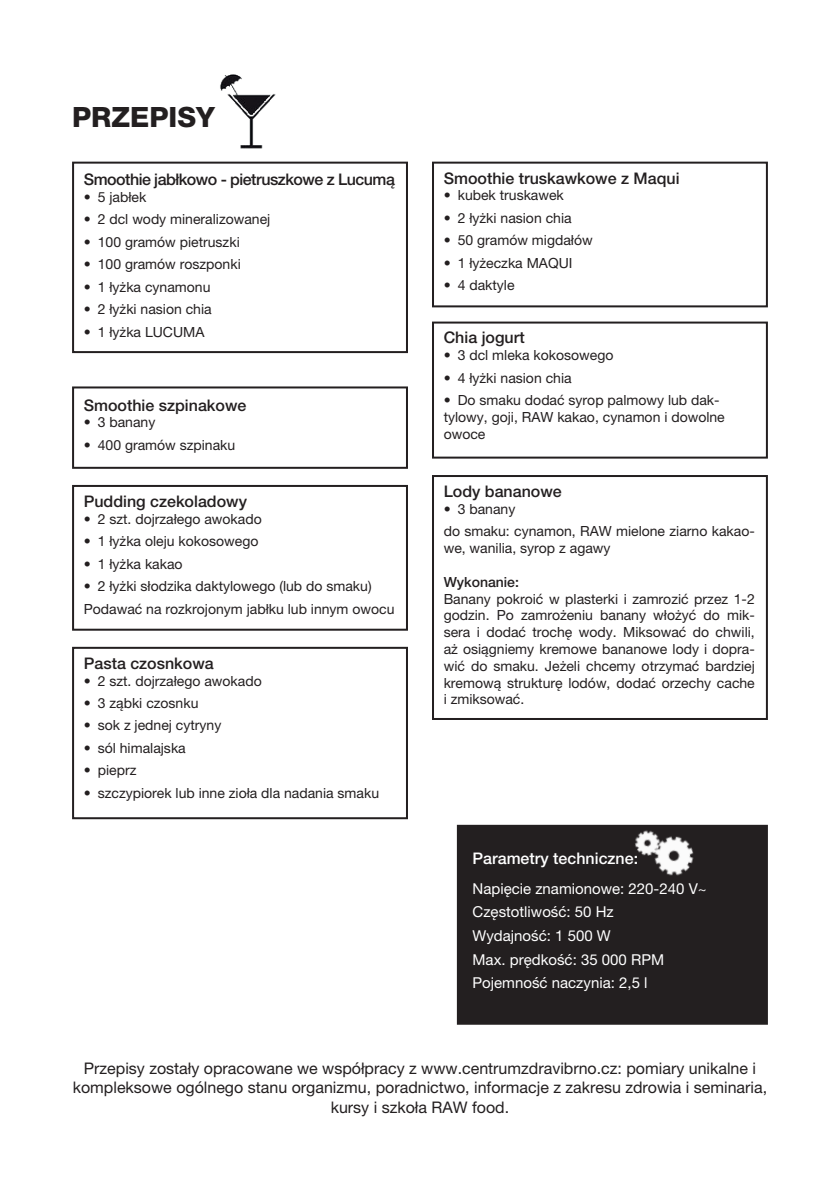
<style>
.page{position:relative;width:840px;height:1191px;background:#fff}
.page>*{position:absolute;margin:0;border:0;box-sizing:border-box;transform-origin:0 0}
.t1{font:800 28px "Helvetica Neue LT Pro";color:#231f20}
.t2{font:16px/19.2px "Helvetica Neue LT Pro";color:#231f20;text-align:center}
.t3{font:500 16px "Helvetica Neue LT Pro";color:#231f20}
.t4{font:500 16px "Helvetica Neue LT Pro";letter-spacing:-.03em;color:#231f20}
.t5{font:500 16px "Helvetica Neue LT Pro";color:#fff}
.t6{font:15px/23.6px "Helvetica Neue LT Pro";color:#fff}
.t7{font:14px/16.8px "Helvetica Neue LT Pro";color:#231f20}
.t8{font:500 14px "Helvetica Neue LT Pro";color:#231f20}
</style>
<div class="page">
<img style="left:220px;top:74px;width:56px;height:75px">
<div style="left:72px;top:162px;width:336px;height:191px;border:2px solid #231f20"></div>
<div style="left:432px;top:162px;width:335px;height:145px;border:2px solid #231f20"></div>
<div style="left:72px;top:386px;width:336px;height:83px;border:2px solid #231f20"></div>
<div style="left:72px;top:485px;width:336px;height:145px;border:2px solid #231f20"></div>
<div style="left:72px;top:647px;width:336px;height:172px;border:2px solid #231f20"></div>
<div style="left:432px;top:475px;width:335px;height:245px;border:2px solid #231f20"></div>
<div style="left:432px;top:321px;width:335px;height:137px;border:2px solid #231f20"></div>
<div style="left:457px;top:825px;width:309px;height:199px;background:#231f20"></div>
<div style="left:456px;top:825px;width:311px;height:199px;border:2px solid #231f20"></div>
<img style="left:614px;top:824px;width:105px;height:52px">
<h1 class="t1" style="left:72px;top:101px;width:144px">PRZEPISY</h1>
<p class="t4" style="left:84px;top:170px;width:312px">Smoothie jabłkowo - pietruszkowe z Lucumą</p>
<p class="t7" style="left:84px;top:188px;width:64px">• 5 jabłek</p>
<p class="t7" style="left:84px;top:211px;width:188px">• 2 dcl wody mineralizowanej</p>
<p class="t7" style="left:84px;top:233px;width:157px">• 100 gramów pietruszki</p>
<p class="t7" style="left:84px;top:255px;width:158px">• 100 gramów roszponki</p>
<p class="t7" style="left:84px;top:278px;width:128px">• 1 łyżka cynamonu</p>
<p class="t7" style="left:84px;top:300px;width:129px">• 2 łyżki nasion chia</p>
<p class="t7" style="left:84px;top:323px;width:122px">• 1 łyżka LUCUMA</p>
<p class="t3" style="left:84px;top:395px;width:164px">Smoothie szpinakowe</p>
<p class="t7" style="left:84px;top:414px;width:73px">• 3 banany</p>
<p class="t7" style="left:84px;top:436px;width:153px">• 400 gramów szpinaku</p>
<p class="t3" style="left:84px;top:491px;width:165px">Pudding czekoladowy</p>
<p class="t7" style="left:84px;top:510px;width:179px">• 2 szt. dojrzałego awokado</p>
<p class="t7" style="left:84px;top:532px;width:176px">• 1 łyżka oleju kokosowego</p>
<p class="t7" style="left:84px;top:555px;width:100px">• 1 łyżka kakao</p>
<p class="t7" style="left:84px;top:574px;width:312px;line-height:22.4px">• 2 łyżki słodzika daktylowego (lub do smaku)<br>Podawać na rozkrojonym jabłku lub innym owocu</p>
<p class="t3" style="left:84px;top:653px;width:131px">Pasta czosnkowa</p>
<p class="t7" style="left:84px;top:672px;width:179px">• 2 szt. dojrzałego awokado</p>
<p class="t7" style="left:84px;top:694px;width:116px">• 3 ząbki czosnku</p>
<p class="t7" style="left:84px;top:717px;width:139px">• sok z jednej cytryny</p>
<p class="t7" style="left:84px;top:739px;width:103px">• sól himalajska</p>
<p class="t7" style="left:84px;top:762px;width:54px">• pieprz</p>
<p class="t7" style="left:84px;top:784px;width:297px">• szczypiorek lub inne zioła dla nadania smaku</p>
<p class="t3" style="left:443px;top:168px;width:237px">Smoothie truskawkowe z Maqui</p>
<p class="t7" style="left:443px;top:187px;width:122px">• kubek truskawek</p>
<p class="t7" style="left:443px;top:209px;width:129px">• 2 łyżki nasion chia</p>
<p class="t7" style="left:443px;top:232px;width:150px">• 50 gramów migdałów</p>
<p class="t7" style="left:443px;top:254px;width:130px">• 1 łyżeczka MAQUI</p>
<p class="t7" style="left:443px;top:277px;width:72px">• 4 daktyle</p>
<p class="t3" style="left:443px;top:328px;width:82px">Chia jogurt</p>
<p class="t7" style="left:443px;top:347px;width:171px">• 3 dcl mleka kokosowego</p>
<p class="t7" style="left:443px;top:369px;width:129px">• 4 łyżki nasion chia</p>
<p class="t7" style="left:443px;top:391px;width:282px">• Do smaku dodać syrop palmowy lub dak&shy;tylowy, goji, RAW kakao, cynamon i dowolne owoce</p>
<p class="t3" style="left:443px;top:481px;width:119px">Lody bananowe</p>
<p class="t7" style="left:443px;top:497px;width:312px;line-height:22.4px">• 3 banany<br>do smaku: cynamon, RAW mielone ziarno kakao-</p>
<p class="t7" style="left:443px;top:539px;width:168px">we, wanilia, syrop z agawy</p>
<p class="t8" style="left:443px;top:573px;width:77px">Wykonanie:</p>
<p class="t7" style="left:443px;top:590px;width:312px;text-align:justify">Banany pokroić w plasterki i zamrozić przez 1-2 godzin. Po zamrożeniu banany włożyć do mik&shy;sera i dodać trochę wody. Miksować do chwili, aż osiągniemy kremowe bananowe lody i dopra&shy;wić do smaku. Jeżeli chcemy otrzymać bardziej kremową strukturę lodów, dodać orzechy cache i zmiksować.</p>
<p class="t5" style="left:472px;top:849px;width:167px">Parametry techniczne:</p>
<p class="t6" style="left:472px;top:876px;width:236px">Napięcie znamionowe: 220-240 V~<br>Częstotliwość: 50 Hz<br>Wydajność: 1 500 W<br>Max. prędkość: 35 000 RPM<br>Pojemność naczynia: 2,5 l</p>
<p class="t2" style="left:73px;top:1058px;width:695px">Przepisy zostały opracowane we współpracy z www.centrumzdravibrno.cz: pomiary unikalne i kompleksowe ogólnego stanu organizmu, poradnictwo, informacje z zakresu zdrowia i seminaria, kursy i szkoła RAW food.</p>
</div>
